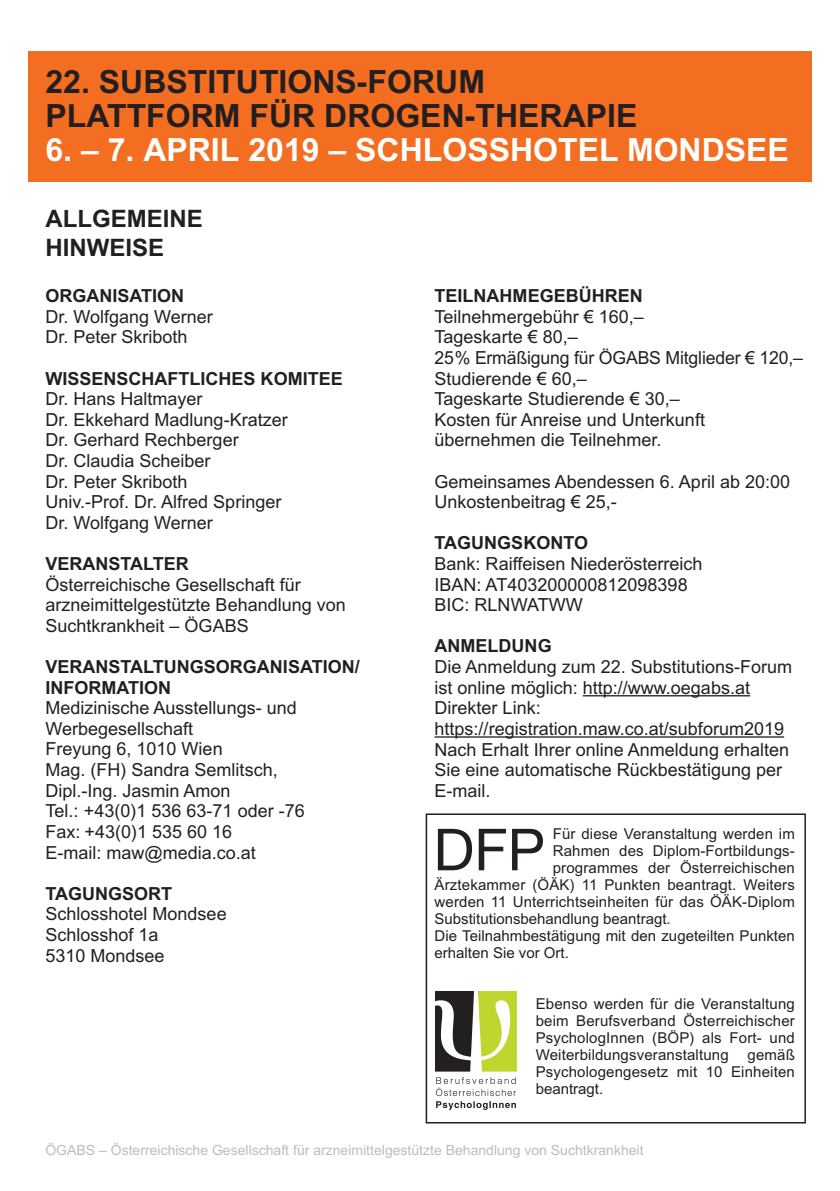
<style>
.page{position:relative;width:840px;height:1191px;background:#fff}
.page>*{position:absolute;margin:0;border:0;box-sizing:border-box;transform-origin:0 0}
.t1{font:58px "Helvetica Neue";color:#231f20}
.t2{font:700 32px/34px "Arial";color:#231f20}
.t3{font:700 32px "Arial";color:#fff}
.t4{font:700 24px/28.8px "Arial";color:#231f20}
.t5{font:18px/20.6px "Arial";color:#231f20}
.t6{font:700 18px/20.6px "Arial";color:#231f20}
.t7{font:15px/17px "Arial";letter-spacing:.01em;color:#231f20;text-align:justify}
.t8{font:14px "Arial";color:#bcbdc0}
</style>
<div class="page">
<div style="left:425px;top:813px;width:380px;height:310px;border:2px solid #231f20"></div>
<div style="left:28px;top:51px;width:783px;height:130px;background:#f36e21"></div>
<hr style="left:582px;top:695px;width:167px;height:1px;background:#231f20">
<hr style="left:434px;top:736px;width:349px;height:1px;background:#231f20">
<img style="left:435px;top:991px;width:80px;height:118px">
<h2 class="t2" style="left:45px;top:65px;width:593px">22. SUBSTITUTIONS-FORUM<br>PLATTFORM FÜR DROGEN-THERAPIE</h2>
<h2 class="t3" style="left:45px;top:131px;width:744px">6. – 7. APRIL 2019 – SCHLOSSHOTEL MONDSEE</h2>
<h3 class="t4" style="left:45px;top:204px;width:159px">ALLGEMEINE<br>HINWEISE</h3>
<p class="t6" style="left:45px;top:286px;width:140px">ORGANISATION</p>
<p class="t5" style="left:45px;top:308px;width:169px">Dr. Wolfgang Werner<br>Dr. Peter Skriboth</p>
<p class="t6" style="left:45px;top:368px;width:299px">WISSENSCHAFTLICHES KOMITEE</p>
<p class="t5" style="left:45px;top:390px;width:244px">Dr. Hans Haltmayer<br>Dr. Ekkehard Madlung-Kratzer<br>Dr. Gerhard Rechberger<br>Dr. Claudia Scheiber<br>Dr. Peter Skriboth<br>Univ.-Prof. Dr. Alfred Springer<br>Dr. Wolfgang Werner</p>
<p class="t6" style="left:45px;top:553px;width:145px">VERANSTALTER</p>
<p class="t5" style="left:45px;top:576px;width:302px">Österreichische Gesellschaft für arzneimittelgestützte Behandlung von<br>Suchtkrankheit – ÖGABS</p>
<p class="t6" style="left:45px;top:656px;width:315px">VERANSTALTUNGSORGANISATION/<br>INFORMATION</p>
<p class="t5" style="left:45px;top:699px;width:261px">Medizinische Ausstellungs- und<br>Werbegesellschaft<br>Freyung 6, 1010 Wien<br>Mag. (FH) Sandra Semlitsch,<br>Dipl.-Ing. Jasmin Amon<br>Tel.: +43(0)1 536 63-71 oder -76<br>Fax: +43(0)1 535 60 16<br>E-mail: maw@media.co.at</p>
<p class="t6" style="left:45px;top:883px;width:128px">TAGUNGSORT</p>
<p class="t5" style="left:45px;top:905px;width:183px">Schlosshotel Mondsee<br>Schlosshof 1a<br>5310 Mondsee</p>
<p class="t6" style="left:434px;top:285px;width:209px">TEILNAHMEGEBÜHREN</p>
<p class="t5" style="left:434px;top:308px;width:369px">Teilnehmergebühr € 160,–<br>Tageskarte € 80,–<br>25% Ermäßigung für ÖGABS Mitglieder € 120,–<br>Studierende € 60,–<br>Tageskarte Studierende € 30,–<br>Kosten für Anreise und Unterkunft übernehmen die Teilnehmer.</p>
<p class="t5" style="left:434px;top:473px;width:357px">Gemeinsames Abendessen 6. April ab 20:00<br>Unkostenbeitrag € 25,-</p>
<p class="t6" style="left:434px;top:533px;width:155px">TAGUNGSKONTO</p>
<p class="t5" style="left:434px;top:555px;width:269px">Bank: Raiffeisen Niederösterreich<br>IBAN: AT403200000812098398<br>BIC: RLNWATWW</p>
<p class="t6" style="left:434px;top:636px;width:118px">ANMELDUNG</p>
<p class="t5" style="left:434px;top:658px;width:359px">Die Anmeldung zum 22. Substitutions-Forum ist online möglich: http://www.oegabs.at Direkter Link: https://registration.maw.co.at/subforum2019<br>Nach Erhalt Ihrer online Anmeldung erhalten Sie eine automatische Rückbestätigung per E-mail.</p>
<p class="t7" style="left:552px;top:826px;width:243px">Für diese Veranstaltung werden im</p>
<p class="t7" style="left:552px;top:843px;width:243px">Rahmen des Diplom-Fortbildungs-</p>
<p class="t7" style="left:552px;top:860px;width:243px">programmes der Österreichischen</p>
<p class="t7" style="left:434px;top:877px;width:362px">Ärztekammer (ÖÄK) 11 Punkten beantragt. Weiters</p>
<p class="t7" style="left:434px;top:894px;width:361px">werden 11 Unterrichtseinheiten für das ÖÄK-Diplom</p>
<p class="t7" style="left:434px;top:911px;width:237px">Substitutionsbehandlung beantragt.</p>
<p class="t7" style="left:434px;top:928px;width:361px">Die Teilnahmbestätigung mit den zugeteilten Punkten</p>
<p class="t7" style="left:434px;top:945px;width:136px">erhalten Sie vor Ort.</p>
<p class="t7" style="left:535px;top:996px;width:261px">Ebenso werden für die Veranstaltung beim Berufsverband Österreichischer PsychologInnen (BÖP) als Fort- und Weiterbildungsveranstaltung</p>
<h1 class="t1" style="left:433px;top:829px;width:113px">DFP</h1>
<p class="t7" style="left:535px;top:1047px;width:260px;text-indent:212px">gemäß Psychologengesetz mit 10 Einheiten beantragt.</p>
<p class="t8" style="left:45px;top:1145px;width:599px">ÖGABS – Österreichische Gesellschaft für arzneimittelgestützte Behandlung von Suchtkrankheit</p>
</div>
